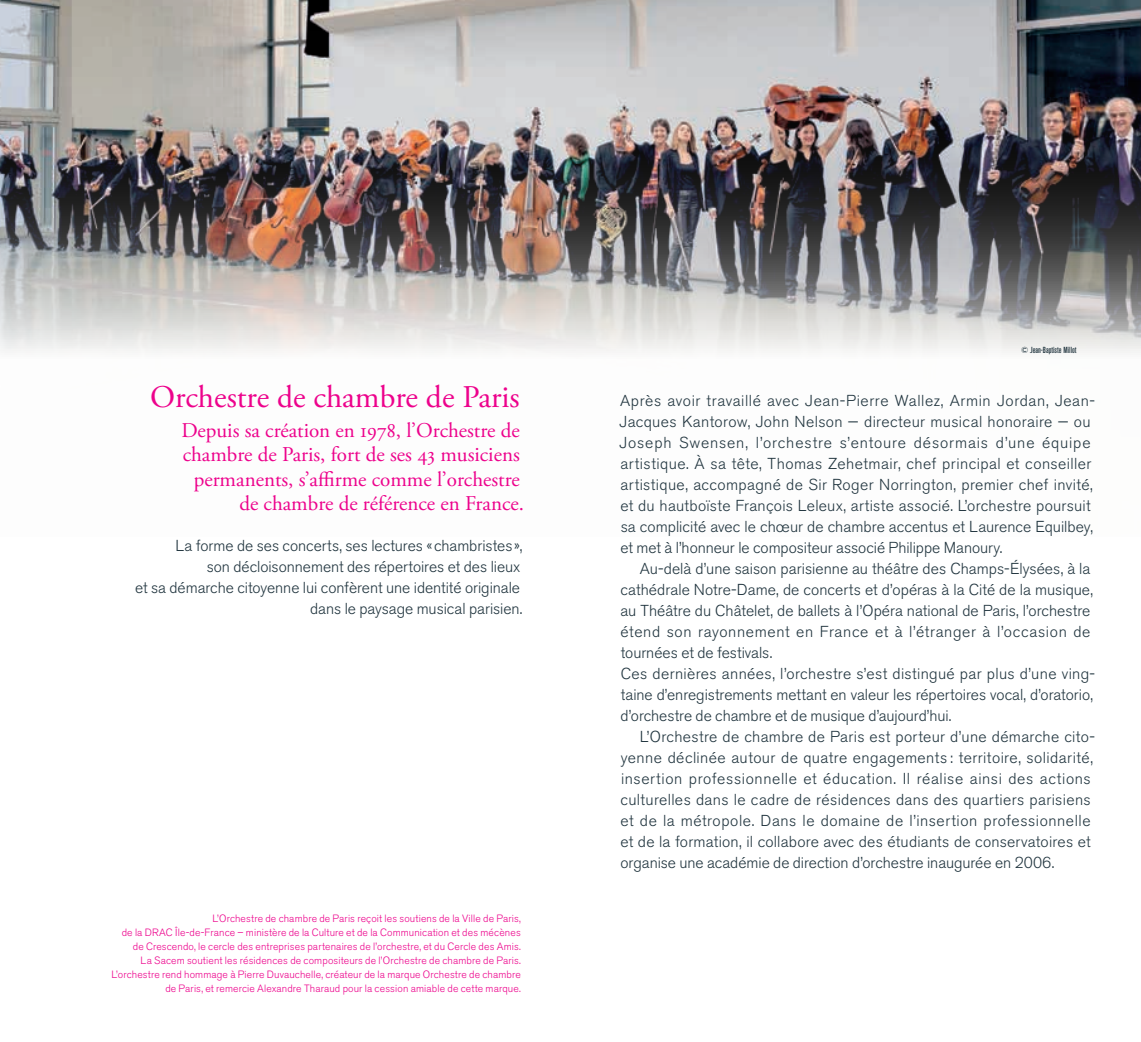
<style>
.page{position:relative;width:1141px;height:1042px;background:#fff}
.page>*{position:absolute;margin:0;border:0;box-sizing:border-box;transform-origin:0 0}
.t1{font:31.5px "Adobe Garamond Pro";color:#ed028c}
.t2{font:21px/24.5px "Adobe Garamond Pro";color:#ed028c;text-align:right}
.t3{font:300 15.75px/21px "Akzidenz Grotesk BE";letter-spacing:.015em;color:#21353f}
.t4{font:300 10.5px/14px "Akzidenz Grotesk BE";letter-spacing:.01em;color:#ed028c;text-align:right}
.t5{font:500 condensed 8.75px "Akzidenz Grotesk BE";color:#21353f}
</style>
<div class="page">
<img style="left:0;top:0;width:1141px;height:353px">
<h1 class="t1" style="left:150px;top:378px;width:371px">Orchestre de chambre de Paris</h1>
<h2 class="t2" style="left:181px;top:419px;width:344px">Depuis sa création en 1978, l’Orchestre de chambre de Paris, fort de ses 43 musiciens permanents, s’affirme comme l’orchestre de chambre de référence en France.</h2>
<p class="t3" style="left:135px;top:535px;width:389px;text-align:right">La forme de ses concerts, ses lectures «chambristes»,<br>son décloisonnement des répertoires et des lieux<br>et sa démarche citoyenne lui confèrent une identité originale dans le paysage musical parisien.</p>
<p class="t4" style="left:112px;top:912px;width:411px">L’Orchestre de chambre de Paris reçoit les soutiens de la Ville de Paris,<br>de la DRAC Île-de-France – ministère de la Culture et de la Communication et des mécènes de Crescendo, le cercle des entreprises partenaires de l’orchestre, et du Cercle des Amis.<br>La Sacem soutient les résidences de compositeurs de l’Orchestre de chambre de Paris.<br>L’orchestre rend hommage à Pierre Duvauchelle, créateur de la marque Orchestre de chambre de Paris, et remercie Alexandre Tharaud pour la cession amiable de cette marque.</p>
<p class="t5" style="left:1021px;top:345px;width:57px">© Jean-Baptiste Millot</p>
<p class="t3" style="left:619px;top:390px;width:477px">Après avoir travaillé avec Jean-Pierre Wallez, Armin Jordan, Jean-Jacques Kantorow, John Nelson — directeur musical honoraire — ou Joseph Swensen, l’orchestre s’entoure désormais d’une équipe artistique. À sa tête, Thomas Zehetmair, chef principal et conseiller artistique, accompagné de Sir Roger Norrington, premier chef invité, et du hautboïste François Leleux, artiste associé. L’orchestre poursuit sa complicité avec le chœur de chambre accentus et Laurence Equilbey, et met à l’honneur le compositeur associé Philippe Manoury.<br>Au-delà d’une saison parisienne au théâtre des Champs-Élysées, à la cathédrale Notre-Dame, de concerts et d’opéras à la Cité de la musique, au Théâtre du Châtelet, de ballets à l’Opéra national de Paris, l’orchestre étend son rayonnement en France et à l’étranger à l’occasion de tournées et de festivals.<br>Ces dernières années, l’orchestre s’est distingué par plus d’une ving&shy;taine d’enregistrements mettant en valeur les répertoires vocal, d’oratorio, d’orchestre de chambre et de musique d’aujourd’hui.</p>
<p class="t3" style="left:621px;top:726px;width:476px;text-indent:19px">L’Orchestre de chambre de Paris est porteur d’une démarche cito&shy;yenne déclinée autour de quatre engagements : territoire, solidarité, insertion professionnelle et éducation. Il réalise ainsi des actions culturelles dans le cadre de résidences dans des quartiers parisiens et de la métropole. Dans le domaine de l’insertion professionnelle et de la formation, il collabore avec des étudiants de conservatoires et organise une académie de direction d’orchestre inaugurée en 2006.</p>
</div>
